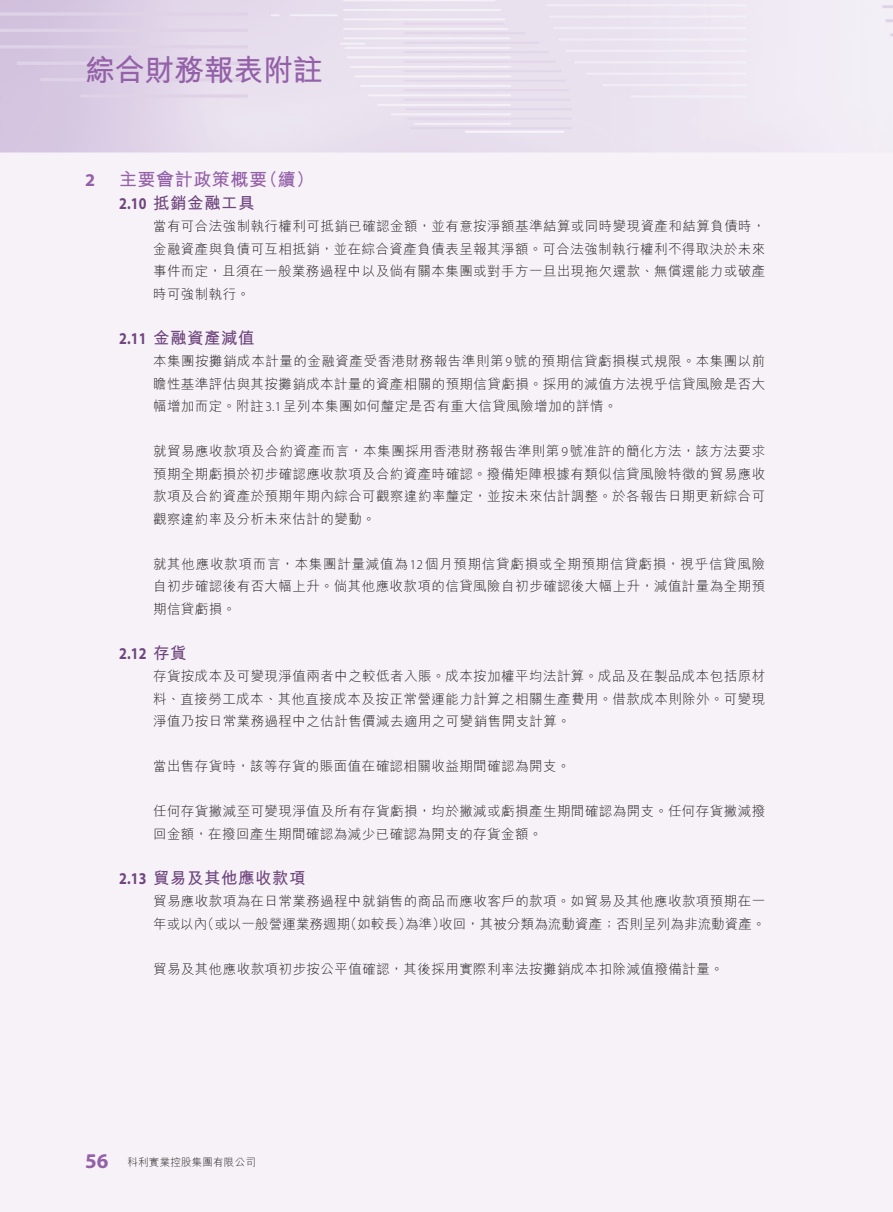
<style>
.page{position:relative;width:893px;height:1212px;background:#fff}
.page>*{position:absolute;margin:0;border:0;box-sizing:border-box;transform-origin:0 0}
.t1{font:700 30px "M Hei HK";letter-spacing:-.01em;color:#9460a8}
._01_H1{font:700 18px "M Hei HK";letter-spacing:.03em;color:#9460a8}
._01_H1-2{font:700 18px "Myriad Pro";color:#9460a8}
._02_H2{font:700 16.5px "M Hei HK";letter-spacing:.03em;color:#70467f}
._02_H2-2{font:700 16.5px "Myriad Pro";color:#70467f;scale:.85 1}
._00_txt{font:300 13.5px/22.5px "M Hei HK";letter-spacing:.035em;color:#231f20;text-align:justify}
.t2{font:300 10.5px "M Hei HK";letter-spacing:.02em;color:#231f20}
.s1{font-family:"Myriad Pro"}
.s2{font-family:"M Hei HK"}
.s3{font-family:"Myriad Pro";font-weight:700;font-size:21px;color:#9460a8}
</style>
<div class="page">
<h1 class="t1" style="left:85px;top:48px;width:239px">綜合財務報表附註</h1>
<p class="_01_H1-2" style="left:85px;top:168px;width:11px">2</p>
<p class="_01_H1" style="left:119px;top:166px;width:197px">主要會計政策概要（續）</p>
<p class="_02_H2" style="left:119px;top:191px;width:137px"><span class="s1">2.10</span> 抵銷金融工具</p>
<p class="_00_txt" style="left:153px;top:215px;width:614px">當有可合法強制執行權利可抵銷已確認金額，並有意按淨額基準結算或同時變現資產和結算負債時，金融資產與負債可互相抵銷，並在綜合資產負債表呈報其淨額。可合法強制執行權利不得取決於未來事件而定，且須在一般業務過程中以及倘有關本集團或對手方一旦出現拖欠還款、無償還能力或破產時可強制執行。</p>
<p class="_02_H2" style="left:119px;top:326px;width:137px"><span class="s1">2.11</span> 金融資產減值</p>
<p class="_00_txt" style="left:153px;top:350px;width:614px">本集團按攤銷成本計量的金融資產受香港財務報告準則第<span class="s1">9</span>號的預期信貸虧損模式規限。本集團以前瞻性基準評估與其按攤銷成本計量的資產相關的預期信貸虧損。採用的減值方法視乎信貸風險是否大幅增加而定。附註<span class="s1">3.1</span>呈列本集團如何釐定是否有重大信貸風險增加的詳情。</p>
<p class="_00_txt" style="left:153px;top:440px;width:614px">就貿易應收款項及合約資產而言，本集團採用香港財務報告準則第<span class="s1">9</span>號准許的簡化方法，該方法要求預期全期虧損於初步確認應收款項及合約資產時確認。撥備矩陣根據有類似信貸風險特徵的貿易應收款項及合約資產於預期年期內綜合可觀察違約率釐定，並按未來估計調整。於各報告日期更新綜合可觀察違約率及分析未來估計的變動。</p>
<p class="_00_txt" style="left:153px;top:552px;width:614px">就其他應收款項而言，本集團計量減值為<span class="s1">12</span>個月預期信貸虧損或全期預期信貸虧損，視乎信貸風險自初步確認後有否大幅上升。倘其他應收款項的信貸風險自初步確認後大幅上升，減值計量為全期預期信貸虧損。</p>
<p class="_02_H2-2" style="left:119px;top:642px;width:81px">2.12 <span class="s2">存貨</span></p>
<p class="_00_txt" style="left:153px;top:665px;width:614px">存貨按成本及可變現淨值兩者中之較低者入賬。成本按加權平均法計算。成品及在製品成本包括原材料、直接勞工成本、其他直接成本及按正常營運能力計算之相關生產費用。借款成本則除外。可變現淨值乃按日常業務過程中之估計售價減去適用之可變銷售開支計算。</p>
<p class="_00_txt" style="left:153px;top:755px;width:419px">當出售存貨時，該等存貨的賬面值在確認相關收益期間確認為開支。</p>
<p class="_00_txt" style="left:153px;top:800px;width:614px">任何存貨撇減至可變現淨值及所有存貨虧損，均於撇減或虧損產生期間確認為開支。任何存貨撇減撥回金額，在撥回產生期間確認為減少已確認為開支的存貨金額。</p>
<p class="_02_H2" style="left:119px;top:866px;width:188px"><span class="s1">2.13</span> 貿易及其他應收款項</p>
<p class="_00_txt" style="left:153px;top:890px;width:614px">貿易應收款項為在日常業務過程中就銷售的商品而應收客戶的款項。如貿易及其他應收款項預期在一年或以內（或以一般營運業務週期（如較長）為準）收回，其被分類為流動資產；否則呈列為非流動資產。</p>
<p class="_00_txt" style="left:153px;top:957px;width:572px">貿易及其他應收款項初步按公平值確認，其後採用實際利率法按攤銷成本扣除減值撥備計量。</p>
<p class="t2" style="left:85px;top:1157px;width:172px"><span class="s3">56</span> 科利實業控股集團有限公司</p>
</div>
